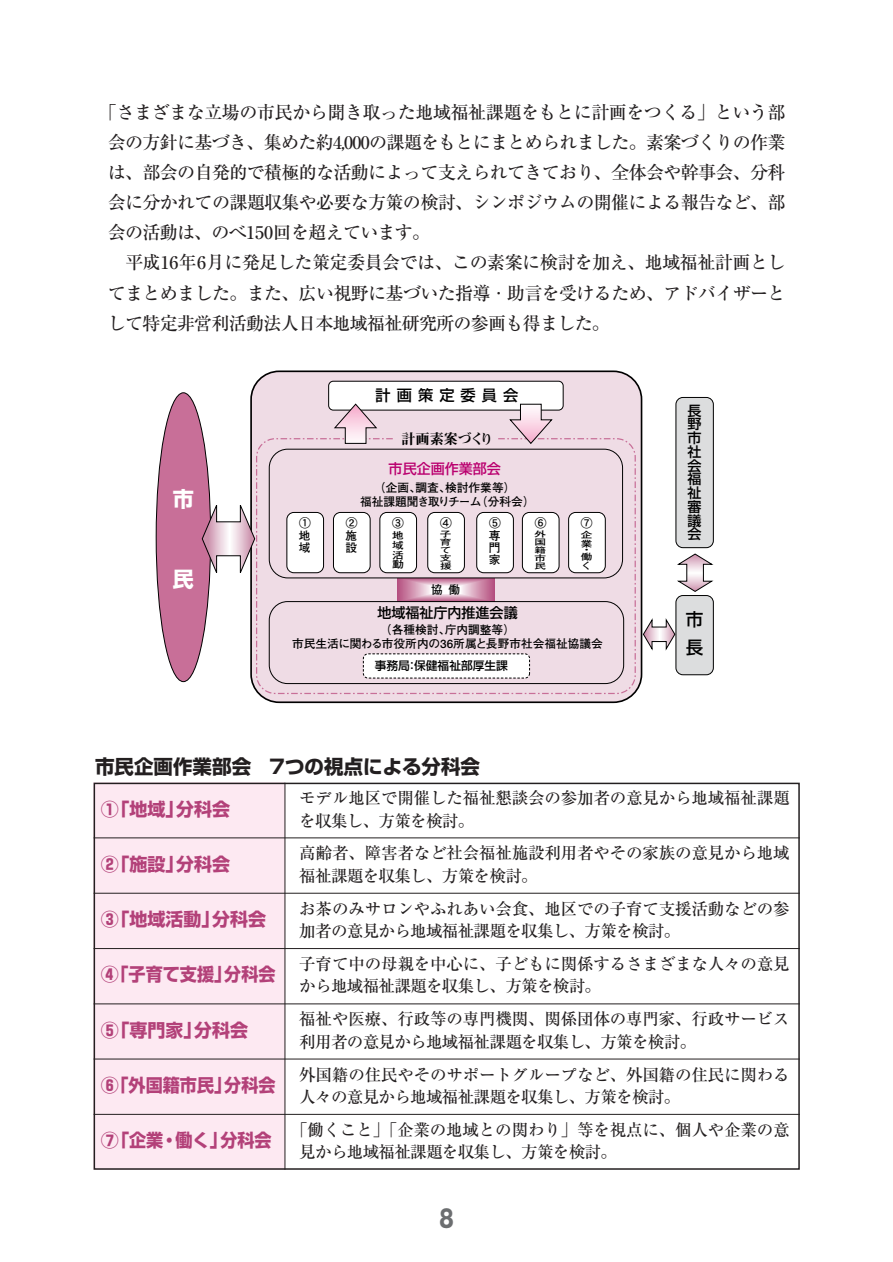
<style>
.page{position:relative;width:893px;height:1262px;background:#fff}
.page>*{position:absolute;margin:0;border:0;box-sizing:border-box;transform-origin:0 0}
.t1{font:800 28.2px "Helvetica Neue";color:#6c6e70;scale:.8 1}
.t2{font:700 21px "Shin Go";color:#fff}
.t3{font:700 19.5px "Shin Go";color:#231f20}
.t4{font:500 18px/30px "Ryumin";letter-spacing:-.035em;color:#231f20;text-align:justify}
.t5{font:700 18px "Shin Go";color:#b34179}
.t6{font:500 17.55px/28px "Shin Go";color:#000}
.t7{font:500 16.5px/22.5px "Ryumin";letter-spacing:-.01em;color:#231f20}
.t8{font:500 15.15px "Shin Go";letter-spacing:.4em;color:#000}
.t9{font:500 14.1px "Shin Go";color:#000}
.t10{font:500 14.1px "Shin Go";color:#ba006f}
.t11{font:14.1px "Midashi Min MA31";color:#000}
.t12{font:500 13.8px/13.8px "Shin Go";color:#000;text-align:justify}
.t13{font:700 11.7px/11.7px "Futo Go B101";color:#000}
.t14{font:500 11.7px "Shin Go";color:#000}
.t15{font:11.7px "Heisei Kaku Gothic W5";color:#000}
.t16{font:700 9.9px/9.9px "Futo Go B101";color:#000;text-align:justify;scale:1.18 1}
.t17{font:700 8.7px/8.7px "Futo Go B101";color:#000;scale:1.33 1}
.t18{font:700 7.95px/7.9px "Futo Go B101";color:#000;text-align:justify;scale:1.46 1}
</style>
<div class="page">
<div style="left:94px;top:782px;width:191px;height:387px;background:#fde9f2"></div>
<div style="left:94px;top:782px;width:705px;height:387px;border:2px solid #231f20"></div>
<div style="left:250px;top:370px;width:392px;height:333px;background:#efdce5;border:2px solid #000;border-radius:28px"></div>
<div style="left:156px;top:392px;width:55px;height:290px;background:#c86f98;border:1px solid #000;border-radius:50%"></div>
<svg style="left:677px;top:553px;width:36px;height:39px"></svg>
<svg style="left:643px;top:618px;width:32px;height:32px"></svg>
<div style="left:397px;top:578px;width:97px;height:23px;background:#b44e80"></div>
<div style="left:398px;top:578px;width:95px;height:23px;background:#b65382"></div>
<div style="left:399px;top:578px;width:93px;height:23px;background:#b85785"></div>
<div style="left:400px;top:578px;width:91px;height:23px;background:#69344d"></div>
<div style="left:400px;top:579px;width:91px;height:22px;background:#be658f"></div>
<div style="left:401px;top:579px;width:89px;height:21px;background:#bc618c"></div>
<div style="left:402px;top:579px;width:87px;height:21px;background:#be658f"></div>
<div style="left:403px;top:579px;width:85px;height:21px;background:#c06a92"></div>
<div style="left:404px;top:579px;width:83px;height:21px;background:#c26e95"></div>
<div style="left:405px;top:580px;width:81px;height:20px;background:#c6789c"></div>
<div style="left:405px;top:580px;width:81px;height:19px;background:#c47399"></div>
<div style="left:406px;top:580px;width:79px;height:19px;background:#c6779c"></div>
<div style="left:407px;top:580px;width:77px;height:19px;background:#c87c9f"></div>
<div style="left:408px;top:581px;width:75px;height:18px;background:#ca81a3"></div>
<div style="left:409px;top:581px;width:73px;height:18px;background:#cf8baa"></div>
<div style="left:409px;top:581px;width:73px;height:17px;background:#cc85a6"></div>
<div style="left:410px;top:581px;width:71px;height:17px;background:#ce8aa9"></div>
<div style="left:411px;top:581px;width:69px;height:17px;background:#d08eac"></div>
<div style="left:412px;top:581px;width:67px;height:17px;background:#d394b1"></div>
<div style="left:413px;top:582px;width:65px;height:16px;background:#d79fb9"></div>
<div style="left:413px;top:582px;width:65px;height:15px;background:#d599b4"></div>
<div style="left:414px;top:582px;width:63px;height:15px;background:#d69db8"></div>
<div style="left:415px;top:582px;width:61px;height:15px;background:#d8a3bb"></div>
<div style="left:416px;top:582px;width:59px;height:15px;background:#dba9c0"></div>
<div style="left:417px;top:583px;width:57px;height:14px;background:#e0b5c9"></div>
<div style="left:417px;top:583px;width:57px;height:13px;background:#ddadc3"></div>
<div style="left:418px;top:583px;width:55px;height:13px;background:#dfb3c7"></div>
<div style="left:419px;top:583px;width:53px;height:13px;background:#e1b8cb"></div>
<div style="left:420px;top:583px;width:51px;height:13px;background:#e3bdcf"></div>
<div style="left:421px;top:584px;width:49px;height:12px;background:#e9cbd9"></div>
<div style="left:421px;top:584px;width:49px;height:11px;background:#e6c3d4"></div>
<div style="left:422px;top:584px;width:47px;height:11px;background:#e8c8d7"></div>
<div style="left:423px;top:584px;width:45px;height:11px;background:#eacedb"></div>
<div style="left:424px;top:584px;width:43px;height:11px;background:#edd4e0"></div>
<div style="left:425px;top:585px;width:41px;height:10px;background:#f2e2ea"></div>
<div style="left:425px;top:585px;width:41px;height:9px;background:#efd9e3"></div>
<div style="left:426px;top:585px;width:39px;height:9px;background:#f1dfe8"></div>
<div style="left:427px;top:585px;width:37px;height:9px;background:#f3e4eb"></div>
<div style="left:428px;top:585px;width:35px;height:9px;background:#f6eaf0"></div>
<div style="left:429px;top:586px;width:33px;height:8px;background:#fff"></div>
<div style="left:429px;top:586px;width:33px;height:7px;background:#faf2f5"></div>
<div style="left:430px;top:586px;width:31px;height:7px;background:#fdf9fb"></div>
<div style="left:431px;top:586px;width:29px;height:7px;background:#fff"></div>
<div style="left:328px;top:381px;width:235px;height:29px;background:#fff;border:1px solid #000;border-radius:5px"></div>
<div style="left:269px;top:449px;width:354px;height:129px;border:1px solid #000;border-radius:19px"></div>
<div style="left:269px;top:601px;width:355px;height:83px;border:1px solid #000;border-radius:19px"></div>
<div style="left:256px;top:438px;width:379px;height:256px;border:1px dashed #c86f98;border-radius:19px"></div>
<svg style="left:202px;top:503px;width:53px;height:72px"></svg>
<div style="left:675px;top:397px;width:38px;height:151px;background:#dcddde;border:1px solid #000;border-radius:7px"></div>
<div style="left:675px;top:595px;width:38px;height:80px;background:#dcddde;border:1px solid #000;border-radius:7px"></div>
<div style="left:568px;top:512px;width:37px;height:61px;background:#fff;border:1px solid #000;border-radius:7px"></div>
<div style="left:522px;top:512px;width:37px;height:61px;background:#fff;border:1px solid #000;border-radius:7px"></div>
<div style="left:476px;top:512px;width:37px;height:61px;background:#fff;border:1px solid #000;border-radius:7px"></div>
<div style="left:427px;top:512px;width:37px;height:61px;background:#fff;border:1px solid #000;border-radius:7px"></div>
<div style="left:379px;top:512px;width:38px;height:61px;background:#fff;border:1px solid #000;border-radius:7px"></div>
<div style="left:333px;top:512px;width:37px;height:61px;background:#fff;border:1px solid #000;border-radius:7px"></div>
<div style="left:286px;top:512px;width:38px;height:61px;background:#fff;border:1px solid #000;border-radius:7px"></div>
<div style="left:363px;top:653px;width:167px;height:25px;background:#fff;border:1px dashed #000;border-radius:5px"></div>
<svg style="left:509px;top:404px;width:43px;height:40px"></svg>
<svg style="left:334px;top:403px;width:43px;height:41px"></svg>
<hr style="left:94px;top:837px;width:705px;height:1px;background:#231f20">
<hr style="left:94px;top:893px;width:705px;height:1px;background:#231f20">
<hr style="left:94px;top:948px;width:705px;height:1px;background:#231f20">
<hr style="left:94px;top:1003px;width:705px;height:1px;background:#231f20">
<hr style="left:94px;top:1058px;width:705px;height:1px;background:#231f20">
<hr style="left:94px;top:1114px;width:705px;height:1px;background:#231f20">
<hr style="left:285px;top:782px;width:1px;height:387px;background:#231f20">
<p class="t4" style="left:108px;top:100px;width:679px;text-indent:-9px">「さまざまな立場の市民から聞き取った地域福祉課題をもとに計画をつくる」という部会の方針に基づき、集めた約4,000の課題をもとにまとめられました。素案づくりの作業は、部会の自発的で積極的な活動によって支えられてきており、全体会や幹事会、分科会に分かれての課題収集や必要な方策の検討、シンポジウムの開催による報告など、部会の活動は、のべ150回を超えています。</p>
<p class="t4" style="left:108px;top:250px;width:679px;text-indent:18px">平成16年6月に発足した策定委員会では、この素案に検討を加え、地域福祉計画としてまとめました。また、広い視野に基づいた指導・助言を受けるため、アドバイザーとして特定非営利活動法人日本地域福祉研究所の参画も得ました。</p>
<p class="t2" style="left:173px;top:491px;width:23px">市</p>
<p class="t2" style="left:173px;top:571px;width:23px">民</p>
<p class="t15" style="left:299px;top:517px;width:13px">①</p>
<p class="t13" style="left:299px;top:531px;width:13px">地域</p>
<p class="t8" style="left:375px;top:389px;width:144px">計画策定委員会</p>
<p class="t11" style="left:401px;top:433px;width:93px">計画素案づくり</p>
<p class="t10" style="left:388px;top:464px;width:114px">市民企画作業部会</p>
<p class="t13" style="left:360px;top:481px;width:176px;line-height:14.1px;text-align:center">（企画、調査、検討作業等）<br>福祉課題聞き取りチーム（分科会）</p>
<p class="t15" style="left:346px;top:517px;width:13px">②</p>
<p class="t13" style="left:345px;top:531px;width:13px">施設</p>
<p class="t15" style="left:392px;top:517px;width:13px">③</p>
<p class="t16" style="left:392px;top:531px;width:11px">地域活動</p>
<p class="t15" style="left:440px;top:517px;width:13px">④</p>
<p class="t18" style="left:440px;top:531px;width:10px">子育て支援</p>
<p class="t13" style="left:431px;top:585px;width:31px">協働</p>
<p class="t15" style="left:489px;top:517px;width:13px">⑤</p>
<p class="t13" style="left:489px;top:531px;width:13px;text-align:justify">専門家</p>
<p class="t15" style="left:534px;top:517px;width:13px">⑥</p>
<p class="t18" style="left:534px;top:531px;width:10px">外国籍市民</p>
<p class="t15" style="left:581px;top:517px;width:13px">⑦</p>
<p class="t17" style="left:580px;top:531px;width:10px">企業</p>
<p class="t17" style="left:580px;top:548px;width:10px;line-height:6.6px">・働</p>
<p class="t17" style="left:580px;top:562px;width:10px">く</p>
<p class="t9" style="left:377px;top:608px;width:142px">地域福祉庁内推進会議</p>
<p class="t13" style="left:292px;top:623px;width:312px;line-height:14.1px;text-align:center">（各種検討、庁内調整等）<br>市民生活に関わる市役所内の36所属と長野市社会福祉協議会</p>
<p class="t14" style="left:375px;top:661px;width:134px">事務局：保健福祉部厚生課</p>
<p class="t3" style="left:95px;top:759px;width:386px">市民企画作業部会 7つの視点による分科会</p>
<p class="t12" style="left:687px;top:405px;width:16px">長野市社会福祉審議会</p>
<p class="t6" style="left:685px;top:607px;width:19px">市長</p>
<p class="t5" style="left:101px;top:802px;width:131px">①「地域」分科会</p>
<p class="t5" style="left:101px;top:857px;width:131px">②「施設」分科会</p>
<p class="t5" style="left:101px;top:912px;width:167px">③「地域活動」分科会</p>
<p class="t5" style="left:101px;top:968px;width:176px">④「子育て支援」分科会</p>
<p class="t5" style="left:101px;top:1023px;width:149px">⑤「専門家」分科会</p>
<p class="t5" style="left:101px;top:1078px;width:176px">⑥「外国籍市民」分科会</p>
<p class="t5" style="left:101px;top:1133px;width:172px">⑦「企業・働く」分科会</p>
<p class="t7" style="left:299px;top:789px;width:492px">モデル地区で開催した福祉懇談会の参加者の意見から地域福祉課題を収集し、方策を検討。</p>
<p class="t7" style="left:299px;top:844px;width:492px">高齢者、障害者など社会福祉施設利用者やその家族の意見から地域福祉課題を収集し、方策を検討。</p>
<p class="t7" style="left:299px;top:899px;width:492px">お茶のみサロンやふれあい会食、地区での子育て支援活動などの参加者の意見から地域福祉課題を収集し、方策を検討。</p>
<p class="t7" style="left:299px;top:954px;width:492px">子育て中の母親を中心に、子どもに関係するさまざまな人々の意見から地域福祉課題を収集し、方策を検討。</p>
<p class="t7" style="left:299px;top:1010px;width:492px">福祉や医療、行政等の専門機関、関係団体の専門家、行政サービス利用者の意見から地域福祉課題を収集し、方策を検討。</p>
<p class="t7" style="left:299px;top:1065px;width:492px">外国籍の住民やそのサポートグループなど、外国籍の住民に関わる人々の意見から地域福祉課題を収集し、方策を検討。</p>
<p class="t7" style="left:299px;top:1120px;width:492px;text-indent:-8px">「働くこと」「企業の地域との関わり」等を視点に、個人や企業の意見から地域福祉課題を収集し、方策を検討。</p>
<h1 class="t1" style="left:439px;top:1207px;width:19px">8</h1>
</div>
